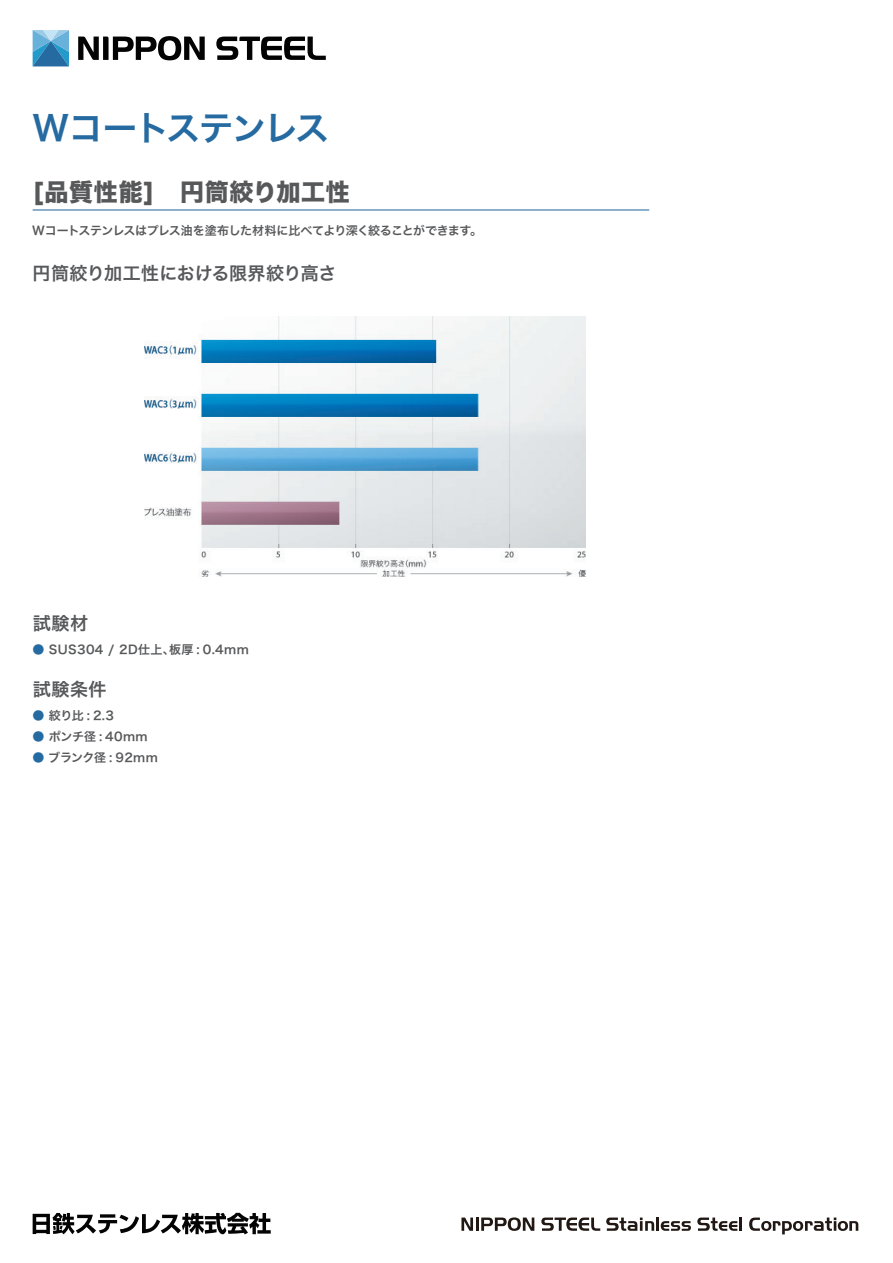
<style>
.page{position:relative;width:893px;height:1263px;background:#fff}
.page>*{position:absolute;margin:0;border:0;box-sizing:border-box;transform-origin:0 0}
.t1{font:34.5px "Hira Kaku Pro W6";letter-spacing:-.06em;color:#256aa0}
.t2{font:24px "Hira Kaku Std W8";letter-spacing:.03em;color:#57585a}
.t3{font:18px "Hira Kaku Pro W6";letter-spacing:-.01em;color:#57585a}
.t4{font:18px "Hira Kaku Pro W6";letter-spacing:.025em;color:#57585a}
.t5{font:12px "Hira Kaku Pro W6";letter-spacing:-.04em;color:#57585a}
.t6{font:12px "Hira Kaku Pro W6";letter-spacing:.03em;color:#57585a}
.t7{font:12px "Hira Kaku Pro W6";letter-spacing:-.02em;color:#57585a}
.t8{font:12px "Hira Kaku Pro W6";letter-spacing:.015em;color:#57585a}
.s1{color:#256aa0}
</style>
<div class="page">
<hr style="left:33px;top:209px;width:616px;height:1px;background:#256aa0">
<img style="left:144px;top:317px;width:442px;height:259px">
<svg style="left:33px;top:30px;width:36px;height:36px"></svg>
<svg style="left:78px;top:36px;width:127px;height:24px"></svg>
<svg style="left:216px;top:37px;width:110px;height:23px"></svg>
<svg style="left:33px;top:1213px;width:238px;height:21px"></svg>
<svg style="left:461px;top:1217px;width:12px;height:14px"></svg>
<hr style="left:476px;top:1217px;width:3px;height:14px;background:#211814">
<svg style="left:481px;top:1217px;width:53px;height:14px"></svg>
<svg style="left:541px;top:1217px;width:59px;height:14px"></svg>
<svg style="left:606px;top:1217px;width:48px;height:14px"></svg>
<hr style="left:656px;top:1217px;width:3px;height:14px;background:#211814">
<svg style="left:661px;top:1221px;width:30px;height:10px"></svg>
<svg style="left:697px;top:1217px;width:45px;height:14px"></svg>
<svg style="left:749px;top:1217px;width:109px;height:17px"></svg>
<h1 class="t1" style="left:33px;top:97px;width:298px">Wコートステンレス</h1>
<h2 class="t2" style="left:33px;top:178px;width:319px">[品質性能]　円筒絞り加工性</h2>
<p class="t5" style="left:32px;top:219px;width:451px">Wコートステンレスはプレス油を塗布した材料に比べてより深く絞ることができます。</p>
<h3 class="t3" style="left:33px;top:257px;width:305px">円筒絞り加工性における限界絞り高さ</h3>
<h3 class="t4" style="left:33px;top:606px;width:57px">試験材</h3>
<p class="t6" style="left:32px;top:639px;width:218px"><span class="s1">●</span> SUS304 / 2D仕上、板厚 : 0.4mm</p>
<h3 class="t4" style="left:33px;top:673px;width:75px">試験条件</h3>
<p class="t7" style="left:32px;top:705px;width:83px"><span class="s1">●</span> 絞り比 : 2.3</p>
<p class="t8" style="left:32px;top:726px;width:117px"><span class="s1">●</span> ポンチ径 : 40mm</p>
<p class="t7" style="left:32px;top:747px;width:127px"><span class="s1">●</span> ブランク径 : 92mm</p>
</div>
